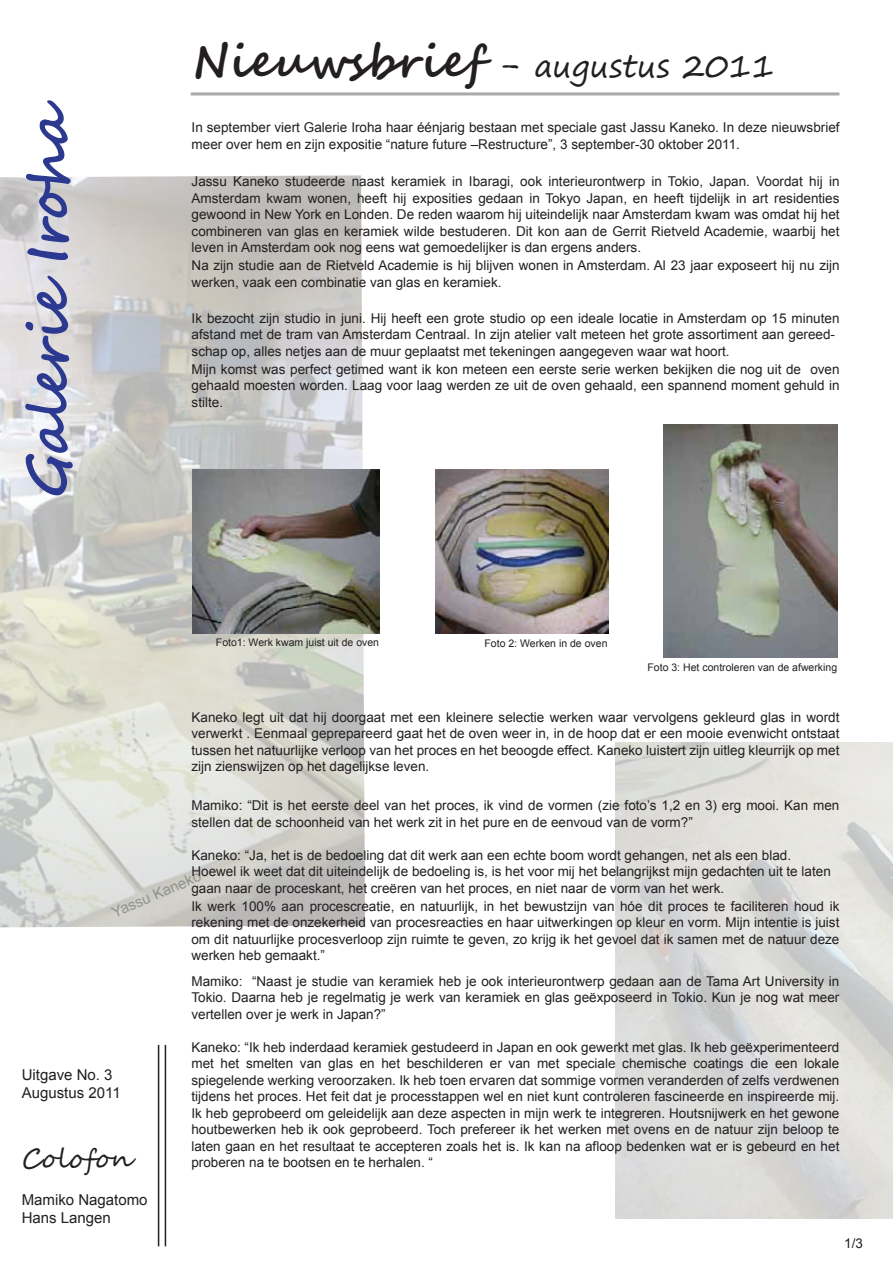
<style>
.page{position:relative;width:893px;height:1263px;background:#fff}
.page>*{position:absolute;margin:0;border:0;box-sizing:border-box;transform-origin:0 0}
.t1{font:54px "Segoe Script";color:#2b3990}
.t2{font:31.5px "Segoe Print";color:#231f20}
.t3{font:27px "Segoe Script";color:#231f20}
.t4{font:15px/18px "Arial";color:#231f20}
.t5{font:15px "Arial";color:rgb(88 89 91/.5)}
.t6{font:13.5px/16.5px "Arial";color:#231f20;text-align:justify}
.t7{font:10.5px "Arial";color:#231f20}
.s1{font-family:"Segoe Script";font-weight:700;font-size:45px}
.s2{font-family:"Segoe Script";font-size:36px}
</style>
<div class="page">
<hr style="left:165px;top:1045px;width:1px;height:201px;background:#231f20">
<hr style="left:158px;top:1045px;width:1px;height:201px;background:#231f20">
<img style="left:0;top:175px;width:365px;height:753px">
<svg style="left:24px;top:275px;width:50px;height:221px;background:#c6c7d5"></svg>
<svg style="left:25px;top:100px;width:47px;height:161px"></svg>
<img style="left:616px;top:743px;width:277px;height:475px">
<hr style="left:191px;top:92px;width:648px;height:3px;background:#a7a9ac">
<img style="left:193px;top:469px;width:187px;height:165px">
<img style="left:663px;top:425px;width:174px;height:233px">
<img style="left:435px;top:469px;width:173px;height:164px">
<h1 class="t1" style="left:4px;top:497px;width:398px;rotate:-90deg">Galerie Iroha</h1>
<h2 class="t2" style="left:192px;top:37px;width:584px"><span class="s1">Nieuwsbrief</span> <span class="s2">-</span> augustus 2011</h2>
<p class="t6" style="left:192px;top:119px;width:649px">In september viert Galerie Iroha haar éénjarig bestaan met speciale gast Jassu Kaneko. In deze nieuwsbrief meer over hem en zijn expositie “nature future –Restructure”, 3 september-30 oktober 2011.</p>
<p class="t6" style="left:192px;top:173px;width:649px">Jassu Kaneko studeerde naast keramiek in Ibaragi, ook interieurontwerp in Tokio, Japan. Voordat hij in Amsterdam kwam wonen, heeft hij exposities gedaan in Tokyo Japan, en heeft tijdelijk in art residenties gewoond in New York en Londen. De reden waarom hij uiteindelijk naar Amsterdam kwam was omdat hij het combineren van glas en keramiek wilde bestuderen. Dit kon aan de Gerrit Rietveld Academie, waarbij het leven in Amsterdam ook nog eens wat gemoedelijker is dan ergens anders.</p>
<p class="t6" style="left:192px;top:257px;width:649px">Na zijn studie aan de Rietveld Academie is hij blijven wonen in Amsterdam. Al 23 jaar exposeert hij nu zijn werken, vaak een combinatie van glas en keramiek.</p>
<p class="t6" style="left:192px;top:310px;width:649px;text-align:left">Ik bezocht zijn studio in juni. Hij heeft een grote studio op een ideale locatie in Amsterdam op 15 minuten afstand met de tram van Amsterdam Centraal. In zijn atelier valt meteen het grote assortiment aan gereed&shy;schap op, alles netjes aan de muur geplaatst met tekeningen aangegeven waar wat hoort.</p>
<p class="t6" style="left:192px;top:361px;width:649px">Mijn komst was perfect getimed want ik kon meteen een eerste serie werken bekijken die nog uit de oven gehaald moesten worden. Laag voor laag werden ze uit de oven gehaald, een spannend moment gehuld in stilte.</p>
<p class="t7" style="left:216px;top:635px;width:165px">Foto1: Werk kwam juist uit de oven</p>
<p class="t7" style="left:484px;top:636px;width:124px">Foto 2: Werken in de oven</p>
<p class="t7" style="left:648px;top:660px;width:191px">Foto 3: Het controleren van de afwerking</p>
<p class="t6" style="left:191px;top:709px;width:649px">Kaneko legt uit dat hij doorgaat met een kleinere selectie werken waar vervolgens gekleurd glas in wordt verwerkt . Eenmaal geprepareerd gaat het de oven weer in, in de hoop dat er een mooie evenwicht ontstaat tussen het natuurlijke verloop van het proces en het beoogde effect. Kaneko luistert zijn uitleg kleurrijk op met zijn zienswijzen op het dagelijkse leven.</p>
<p class="t6" style="left:191px;top:797px;width:649px">Mamiko: “Dit is het eerste deel van het proces, ik vind de vormen (zie foto’s 1,2 en 3) erg mooi. Kan men stellen dat de schoonheid van het werk zit in het pure en de eenvoud van de vorm?”</p>
<p class="t6" style="left:191px;top:847px;width:641px;text-align:left">Kaneko: “Ja, het is de bedoeling dat dit werk aan een echte boom wordt gehangen, net als een blad.<br>Hoewel ik weet dat dit uiteindelijk de bedoeling is, is het voor mij het belangrijkst mijn gedachten uit te laten gaan naar de proceskant, het creëren van het proces, en niet naar de vorm van het werk.</p>
<p class="t6" style="left:191px;top:898px;width:649px">Ik werk 100% aan procescreatie, en natuurlijk, in het bewustzijn van hóe dit proces te faciliteren houd ik rekening met de onzekerheid van procesreacties en haar uitwerkingen op kleur en vorm. Mijn intentie is juist om dit natuurlijke procesverloop zijn ruimte te geven, zo krijg ik het gevoel dat ik samen met de natuur deze werken heb gemaakt.”</p>
<p class="t6" style="left:191px;top:973px;width:649px">Mamiko: “Naast je studie van keramiek heb je ook interieurontwerp gedaan aan de Tama Art University in Tokio. Daarna heb je regelmatig je werk van keramiek en glas geëxposeerd in Tokio. Kun je nog wat meer vertellen over je werk in Japan?”</p>
<p class="t6" style="left:191px;top:1039px;width:649px">Kaneko: “Ik heb inderdaad keramiek gestudeerd in Japan en ook gewerkt met glas. Ik heb geëxperimenteerd met het smelten van glas en het beschilderen er van met speciale chemische coatings die een lokale spiegelende werking veroorzaken. Ik heb toen ervaren dat sommige vormen veranderden of zelfs verdwenen tijdens het proces. Het feit dat je processtappen wel en niet kunt controleren fascineerde en inspireerde mij.<br>Ik heb geprobeerd om geleidelijk aan deze aspecten in mijn werk te integreren. Houtsnijwerk en het gewone houtbewerken heb ik ook geprobeerd. Toch prefereer ik het werken met ovens en de natuur zijn beloop te laten gaan en het resultaat te accepteren zoals het is. Ik kan na afloop bedenken wat er is gebeurd en het proberen na te bootsen en te herhalen. “</p>
<p class="t5" style="left:109px;top:904px;width:97px;rotate:-23deg">Yassu Kaneko</p>
<p class="t4" style="left:22px;top:1066px;width:100px">Uitgave No. 3<br>Augustus 2011</p>
<h3 class="t3" style="left:22px;top:1137px;width:111px">Colofon</h3>
<p class="t4" style="left:22px;top:1190px;width:127px">Mamiko Nagatomo<br>Hans Langen</p>
<p class="t6" style="left:844px;top:1235px;width:20px">1/3</p>
</div>
